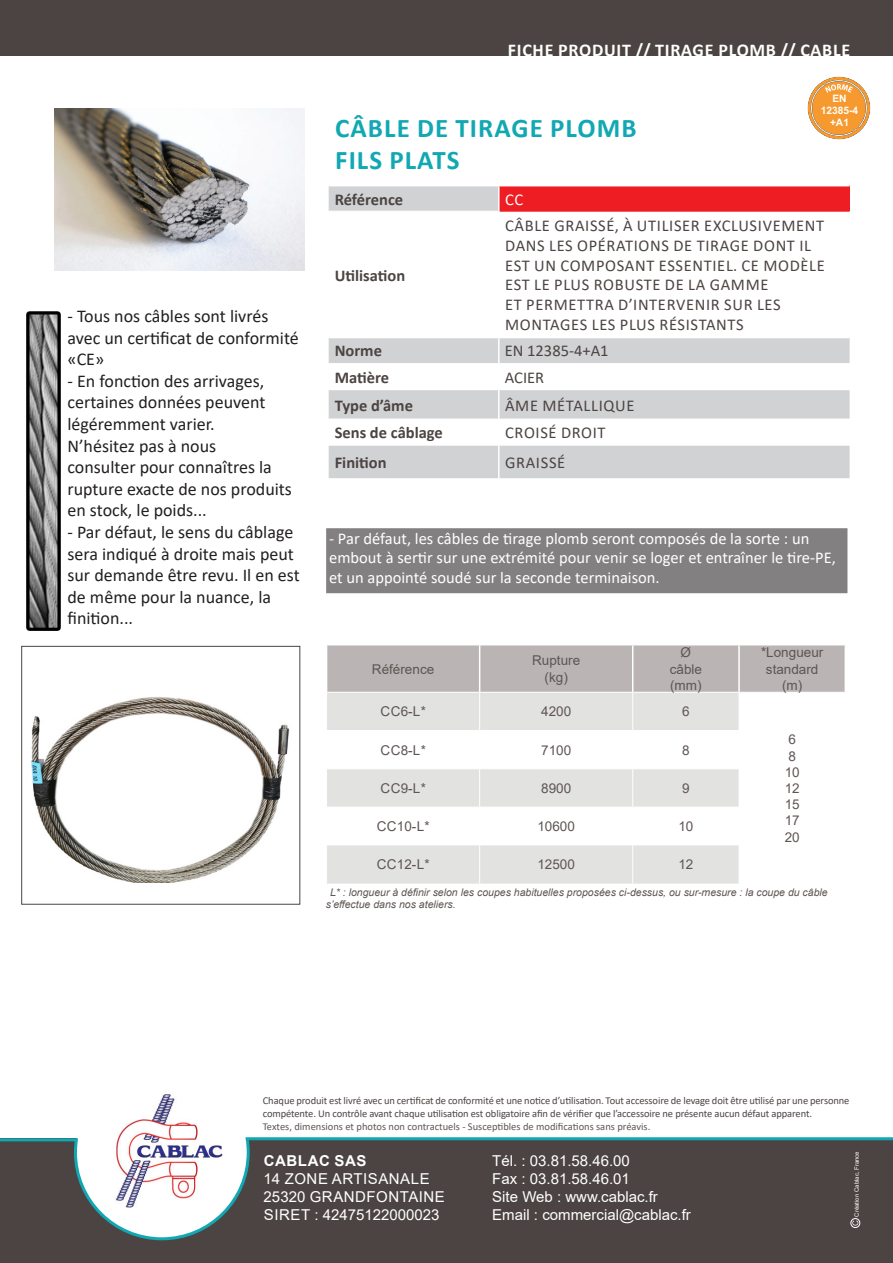
<style>
.page{position:relative;width:893px;height:1263px;background:#fff}
.page>*{position:absolute;margin:0;border:0;box-sizing:border-box;transform-origin:0 0}
.t1{font:700 27px "Calibri";letter-spacing:.04em;color:#11a8b4}
.t2{font:18px/21.6px "Calibri";color:#231f20}
.t3{font:700 18px "Calibri";letter-spacing:.04em;color:#fff}
.t4{font:16.5px/19.8px "Calibri";letter-spacing:.04em;color:#4c4442}
.t5{font:16.5px/19.8px "Calibri";color:#fff}
.t6{font:700 16.5px "Calibri";color:#4c4442}
.t7{font:16.5px "Calibri";color:#4c4442}
.t8{font:15px "Arial";color:#fff}
.t9{font:15px "Arial";letter-spacing:.035em;color:#fff}
.t10{font:700 15px "Arial";letter-spacing:.035em;color:#fff}
.t11{font:13.5px "Arial";color:#5e5553}
.t12{font:10.5px/12.6px "Calibri";letter-spacing:-.01em;color:#4c4442}
.t13{font:italic 10.5px/12.6px "Arial";color:#5e5553}
.t14{font:10.5px "Calibri";color:#5e5553}
.t15{font:700 10.2px/12.3px "Arial";color:#fff;text-align:center}
.t16{font:6px "Arial";color:#fff}
</style>
<div class="page">
<div style="left:0;top:1138px;width:893px;height:125px;background:#4c4442"></div>
<img style="left:118px;top:1093px;width:80px;height:43px">
<div style="left:0;top:0;width:893px;height:55px;background:#4c4442"></div>
<svg style="left:0;top:1136px;width:893px;height:105px"></svg>
<div style="left:850px;top:1218px;width:10px;height:10px;border:1px solid #fff;border-radius:50%"></div>
<svg style="left:852px;top:1220px;width:6px;height:5px"></svg>
<svg style="left:329px;top:186px;width:521px;height:292px"></svg>
<div style="left:499px;top:186px;width:351px;height:25px;background:#ee1d23"></div>
<hr style="left:329px;top:337px;width:170px;height:1px;background:#fff">
<hr style="left:499px;top:337px;width:351px;height:1px;background:#fff">
<hr style="left:329px;top:211px;width:169px;height:1px;background:#fff">
<hr style="left:500px;top:211px;width:350px;height:1px;background:#ee1d23">
<hr style="left:498px;top:186px;width:2px;height:25px;background:#fff">
<hr style="left:498px;top:211px;width:2px;height:126px;background:#fff">
<hr style="left:498px;top:338px;width:2px;height:25px;background:#fff">
<hr style="left:498px;top:363px;width:2px;height:27px;background:#fff">
<hr style="left:498px;top:390px;width:2px;height:29px;background:#fff">
<hr style="left:498px;top:419px;width:2px;height:27px;background:#fff">
<hr style="left:498px;top:446px;width:2px;height:32px;background:#fff">
<svg style="left:808px;top:77px;width:62px;height:62px"></svg>
<img style="left:54px;top:108px;width:250px;height:162px">
<img style="left:26px;top:312px;width:34px;height:319px">
<div style="left:328px;top:530px;width:518px;height:62px;background:#838082"></div>
<div style="left:326px;top:528px;width:521px;height:65px;border:3px solid #838082"></div>
<div style="left:327px;top:645px;width:518px;height:47px;background:#bab5b4"></div>
<svg style="left:327px;top:693px;width:412px;height:191px"></svg>
<div style="left:327px;top:769px;width:412px;height:38px;background:#e2e2e1"></div>
<hr style="left:479px;top:645px;width:1px;height:47px;background:#fff">
<hr style="left:632px;top:645px;width:1px;height:47px;background:#fff">
<hr style="left:738px;top:645px;width:2px;height:47px;background:#fff">
<hr style="left:479px;top:693px;width:1px;height:37px;background:#fff">
<hr style="left:632px;top:693px;width:1px;height:37px;background:#fff">
<hr style="left:326px;top:730px;width:154px;height:1px;background:#fff">
<hr style="left:480px;top:730px;width:153px;height:1px;background:#fff">
<hr style="left:479px;top:731px;width:1px;height:37px;background:#fff">
<hr style="left:633px;top:730px;width:106px;height:1px;background:#fff">
<hr style="left:632px;top:731px;width:1px;height:37px;background:#fff">
<hr style="left:326px;top:807px;width:154px;height:1px;background:#fff">
<hr style="left:480px;top:807px;width:153px;height:1px;background:#fff">
<hr style="left:479px;top:807px;width:1px;height:38px;background:#fff">
<hr style="left:633px;top:807px;width:106px;height:1px;background:#fff">
<hr style="left:632px;top:807px;width:1px;height:38px;background:#fff">
<hr style="left:479px;top:845px;width:1px;height:39px;background:#fff">
<hr style="left:632px;top:845px;width:1px;height:39px;background:#fff">
<hr style="left:326px;top:768px;width:154px;height:1px;background:#fff">
<hr style="left:480px;top:768px;width:153px;height:1px;background:#fff">
<hr style="left:479px;top:769px;width:1px;height:38px;background:#fff">
<hr style="left:633px;top:768px;width:106px;height:1px;background:#fff">
<hr style="left:632px;top:769px;width:1px;height:38px;background:#fff">
<img style="left:31px;top:697px;width:259px;height:185px">
<div style="left:21px;top:646px;width:279px;height:259px;border:1px solid #4c4442"></div>
<p class="t3" style="left:508px;top:37px;width:344px">FICHE PRODUIT // TIRAGE PLOMB // CABLE</p>
<p class="t2" style="left:68px;top:305px;width:233px">- Tous nos câbles sont livrés avec un certificat de conformité «CE»</p>
<p class="t2" style="left:68px;top:369px;width:198px">- En fonction des arrivages,</p>
<p class="t2" style="left:68px;top:391px;width:199px">certaines données peuvent</p>
<p class="t2" style="left:68px;top:413px;width:149px">légéremment varier.</p>
<p class="t2" style="left:68px;top:434px;width:150px">N’hésitez pas à nous</p>
<p class="t2" style="left:68px;top:456px;width:226px">consulter pour connaîtres la rupture exacte de nos produits en stock, le poids...</p>
<p class="t2" style="left:68px;top:521px;width:234px">- Par défaut, le sens du câblage sera indiqué à droite mais peut sur demande être revu. Il en est de même pour la nuance, la</p>
<p class="t2" style="left:68px;top:607px;width:67px">finition...</p>
<p class="t1" style="left:335px;top:109px;width:303px">CÂBLE DE TIRAGE PLOMB</p>
<p class="t1" style="left:335px;top:141px;width:126px">FILS PLATS</p>
<p class="t6" style="left:335px;top:187px;width:70px">Référence</p>
<p class="t5" style="left:505px;top:189px;width:20px">CC</p>
<p class="t15" style="left:821px;top:92px;width:39px">EN<br>12385-4 +A1</p>
<p class="t6" style="left:335px;top:263px;width:72px">Utilisation</p>
<p class="t4" style="left:505px;top:215px;width:321px">CÂBLE GRAISSÉ, À UTILISER EXCLUSIVEMENT DANS LES OPÉRATIONS DE TIRAGE DONT IL EST UN COMPOSANT ESSENTIEL. CE MODÈLE EST LE PLUS ROBUSTE DE LA GAMME<br>ET PERMETTRA D’INTERVENIR SUR LES MONTAGES LES PLUS RÉSISTANTS</p>
<p class="t6" style="left:335px;top:339px;width:49px">Norme</p>
<p class="t7" style="left:505px;top:340px;width:105px">EN 12385-4+A1</p>
<p class="t6" style="left:335px;top:366px;width:56px">Matière</p>
<p class="t4" style="left:505px;top:367px;width:41px">ACIER</p>
<p class="t6" style="left:335px;top:393px;width:80px">Type d’âme</p>
<p class="t4" style="left:505px;top:395px;width:131px">ÂME MÉTALLIQUE</p>
<p class="t6" style="left:335px;top:421px;width:110px">Sens de câblage</p>
<p class="t4" style="left:505px;top:422px;width:102px">CROISÉ DROIT</p>
<p class="t6" style="left:335px;top:451px;width:53px">Finition</p>
<p class="t4" style="left:505px;top:452px;width:62px">GRAISSÉ</p>
<p class="t5" style="left:329px;top:528px;width:508px">- Par défaut, les câbles de tirage plomb seront composés de la sorte : un embout à sertir sur une extrémité pour venir se loger et entraîner le tire-PE, et un appointé soudé sur la seconde terminaison.</p>
<p class="t11" style="left:372px;top:659px;width:64px">Référence</p>
<p class="t11" style="left:532px;top:651px;width:50px">Rupture</p>
<p class="t11" style="left:545px;top:668px;width:25px">(kg)</p>
<p class="t11" style="left:681px;top:643px;width:12px">Ø</p>
<p class="t11" style="left:670px;top:659px;width:34px">câble</p>
<p class="t11" style="left:670px;top:676px;width:33px">(mm)</p>
<p class="t11" style="left:380px;top:702px;width:47px">CC6-L*</p>
<p class="t11" style="left:541px;top:702px;width:32px">4200</p>
<p class="t11" style="left:682px;top:702px;width:9px">6</p>
<p class="t11" style="left:761px;top:643px;width:64px">*Longueur</p>
<p class="t11" style="left:766px;top:659px;width:54px">standard</p>
<p class="t11" style="left:782px;top:676px;width:22px">(m)</p>
<p class="t11" style="left:788px;top:730px;width:9px">6</p>
<p class="t11" style="left:788px;top:746px;width:9px">8</p>
<p class="t11" style="left:785px;top:763px;width:17px">10</p>
<p class="t11" style="left:785px;top:779px;width:17px">12</p>
<p class="t11" style="left:785px;top:795px;width:17px">15</p>
<p class="t11" style="left:785px;top:811px;width:17px">17</p>
<p class="t11" style="left:785px;top:827px;width:17px">20</p>
<p class="t11" style="left:380px;top:740px;width:47px">CC8-L*</p>
<p class="t11" style="left:541px;top:740px;width:32px">7100</p>
<p class="t11" style="left:682px;top:740px;width:9px">8</p>
<p class="t11" style="left:380px;top:779px;width:47px">CC9-L*</p>
<p class="t11" style="left:541px;top:779px;width:32px">8900</p>
<p class="t11" style="left:682px;top:779px;width:9px">9</p>
<p class="t11" style="left:377px;top:817px;width:54px">CC10-L*</p>
<p class="t11" style="left:537px;top:817px;width:39px">10600</p>
<p class="t11" style="left:678px;top:817px;width:17px">10</p>
<p class="t11" style="left:377px;top:855px;width:54px">CC12-L*</p>
<p class="t11" style="left:537px;top:855px;width:39px">12500</p>
<p class="t11" style="left:678px;top:855px;width:17px">12</p>
<p class="t13" style="left:326px;top:886px;width:503px;text-indent:4px">L* : longueur à définir selon les coupes habituelles proposées ci-dessus, ou sur-mesure : la coupe du câble s’effectue dans nos ateliers.</p>
<p class="t12" style="left:263px;top:1094px;width:588px">Chaque produit est livré avec un certificat de conformité et une notice d’utilisation. Tout accessoire de levage doit être utilisé par une personne compétente. Un contrôle avant chaque utilisation est obligatoire afin de vérifier que l’accessoire ne présente aucun défaut apparent.</p>
<p class="t14" style="left:263px;top:1119px;width:389px">Textes, dimensions et photos non contractuels - Susceptibles de modifications sans préavis.</p>
<p class="t10" style="left:264px;top:1150px;width:104px">CABLAC SAS</p>
<p class="t9" style="left:264px;top:1168px;width:168px">14 ZONE ARTISANALE</p>
<p class="t9" style="left:264px;top:1186px;width:183px">25320 GRANDFONTAINE</p>
<p class="t8" style="left:264px;top:1204px;width:177px">SIRET : 42475122000023</p>
<p class="t8" style="left:492px;top:1150px;width:139px">Tél. : 03.81.58.46.00</p>
<p class="t8" style="left:492px;top:1168px;width:139px">Fax : 03.81.58.46.01</p>
<p class="t8" style="left:492px;top:1186px;width:167px">Site Web : www.cablac.fr</p>
<p class="t8" style="left:492px;top:1204px;width:200px">Email : commercial@cablac.fr</p>
<p class="t16" style="left:853px;top:1216px;width:67px;rotate:-90deg">Création Cablac, France</p>
</div>
